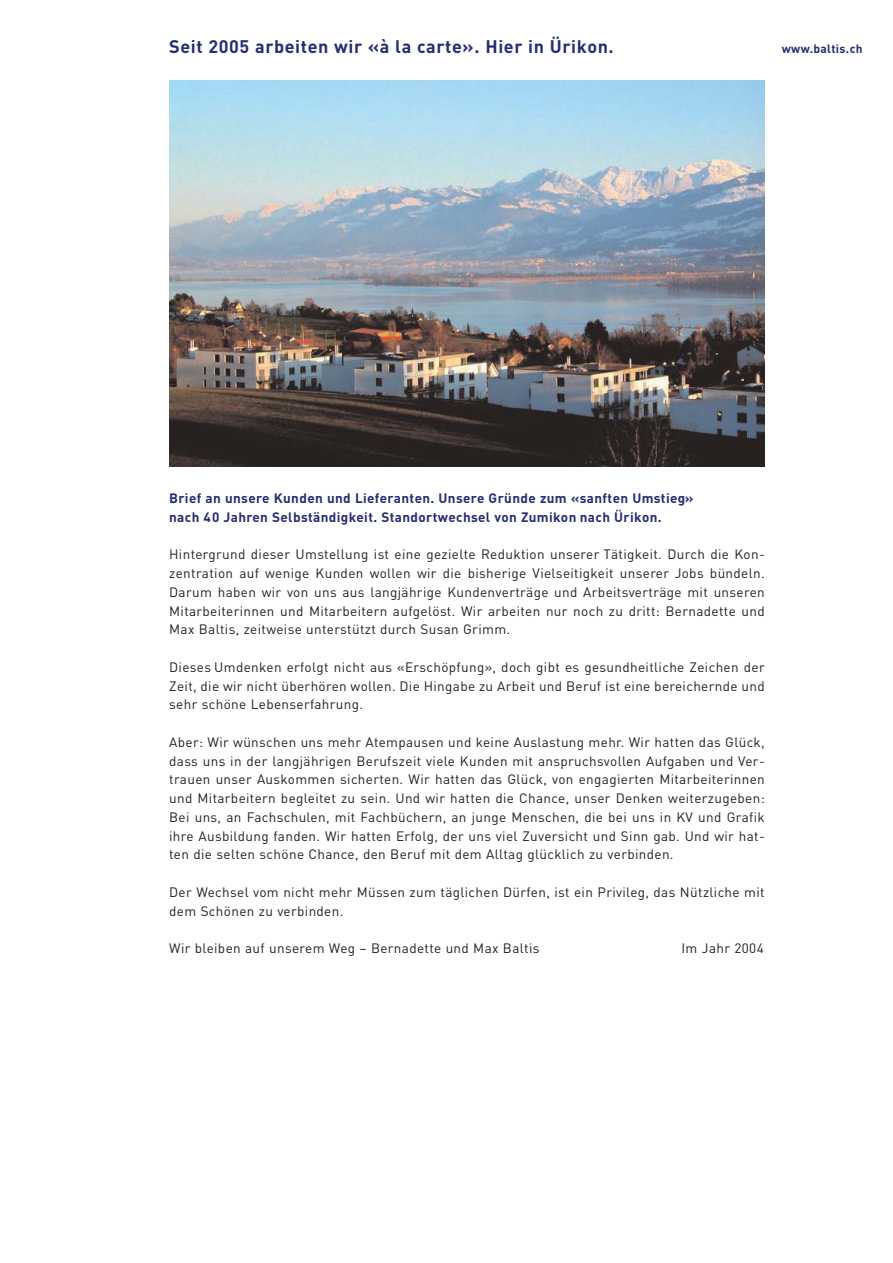
<style>
.page{position:relative;width:893px;height:1263px;background:#fff}
.page>*{position:absolute;margin:0;border:0;box-sizing:border-box;transform-origin:0 0}
.t1{font:700 18px "DIN";letter-spacing:.03em;color:#262d72}
.t2{font:13.5px/18.8px "DIN";letter-spacing:.025em;color:#231f20;text-align:justify}
.t3{font:700 13.5px/18.8px "DIN";letter-spacing:.025em;color:#262d72}
.t4{font:700 12px "DIN";letter-spacing:.025em;color:#262d72}
</style>
<div class="page">
<img style="left:169px;top:81px;width:595px;height:385px">
<h1 class="t1" style="left:169px;top:40px;width:446px">Seit 2005 arbeiten wir «à la carte». Hier in Ürikon.</h1>
<p class="t4" style="left:781px;top:45px;width:82px">www.baltis.ch</p>
<p class="t3" style="left:169px;top:491px;width:526px">Brief an unsere Kunden und Lieferanten. Unsere Gründe zum «sanften Umstieg» nach 40 Jahren Selbständigkeit. Standortwechsel von Zumikon nach Ürikon.</p>
<p class="t2" style="left:169px;top:547px;width:597px">Hintergrund dieser Umstellung ist eine gezielte Reduktion unserer Tätigkeit. Durch die Kon - zen tration auf wenige Kunden wollen wir die bisherige Vielseitigkeit unserer Jobs bündeln.<br>Darum haben wir von uns aus langjährige Kundenverträge und Arbeitsverträge mit unseren Mit arbei terinnen und Mitarbeitern aufgelöst. Wir arbeiten nur noch zu dritt: Bernadette und Max Baltis, zeitweise unterstützt durch Susan Grimm.</p>
<p class="t2" style="left:169px;top:659px;width:597px">Dieses Umdenken erfolgt nicht aus «Erschöpfung», doch gibt es gesundheitliche Zeichen der Zeit, die wir nicht überhören wollen. Die Hingabe zu Arbeit und Beruf ist eine bereichernde und sehr schöne Lebenserfahrung.</p>
<p class="t2" style="left:169px;top:734px;width:597px">Aber: Wir wünschen uns mehr Atempausen und keine Auslastung mehr. Wir hatten das Glück, dass uns in der langjährigen Berufszeit viele Kunden mit anspruchsvollen Aufgaben und Ver - trauen unser Auskommen sicherten. Wir hatten das Glück, von engagierten Mitarbeiterinnen und Mitarbeitern begleitet zu sein. Und wir hatten die Chance, unser Denken weiterzugeben:<br>Bei uns, an Fachschulen, mit Fachbüchern, an junge Menschen, die bei uns in KV und Grafik ihre Ausbildung fanden. Wir hatten Erfolg, der uns viel Zuversicht und Sinn gab. Und wir hat&shy;ten die selten schöne Chance, den Beruf mit dem Alltag glücklich zu verbinden.</p>
<p class="t2" style="left:169px;top:884px;width:597px">Der Wechsel vom nicht mehr Müssen zum täglichen Dürfen, ist ein Privileg, das Nützliche mit dem Schönen zu verbinden.</p>
<p class="t2" style="left:169px;top:941px;width:372px">Wir bleiben auf unserem Weg – Bernadette und Max Baltis</p>
<p class="t2" style="left:681px;top:941px;width:84px">Im Jahr 2004</p>
</div>
